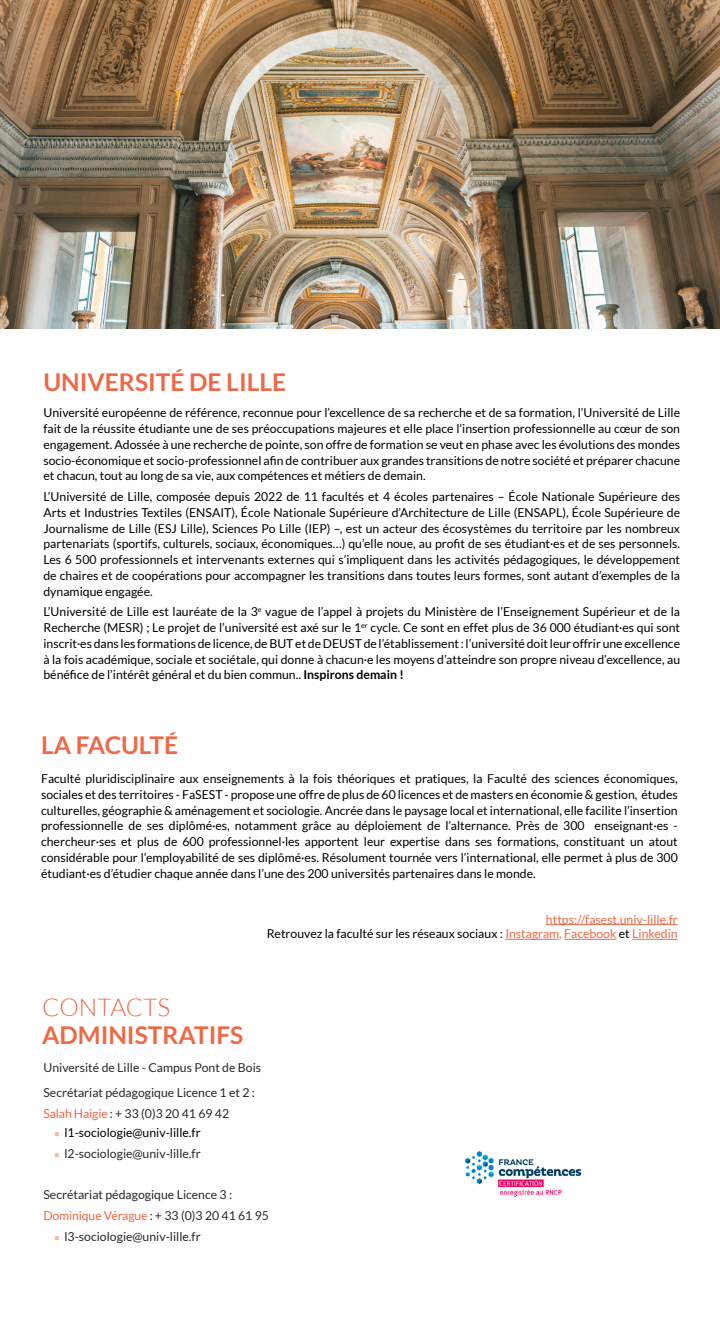
<style>
.page{position:relative;width:720px;height:1340px;background:#fff}
.page>*{position:absolute;margin:0;border:0;box-sizing:border-box;transform-origin:0 0}
.t1{font:700 24.5px "Lato";color:#ed6947}
.t2{font:300 24.5px "Lato";color:#ed6947}
.t3{font:12.25px/15.8px "Lato";color:#000;text-align:justify}
.t4{font:12.25px/25.7px "Lato";color:#282827}
.t5{font:12.25px/14.7px "Lato";color:#ed6947;text-align:right}
.s1{font-family:"Rational Display";font-weight:500}
.s2{font-weight:700}
.s3{color:#000}
.s4{color:#ed6947}
.s5{color:#282827}
</style>
<div class="page">
<img style="left:0;top:0;width:719px;height:329px">
<img style="left:465px;top:1151px;width:117px;height:46px">
<hr style="left:545px;top:924px;width:132px;height:1px;background:#ed6947">
<hr style="left:505px;top:939px;width:54px;height:1px;background:#ed6947">
<hr style="left:564px;top:939px;width:52px;height:1px;background:#ed6947">
<hr style="left:632px;top:939px;width:45px;height:1px;background:#ed6947">
<h1 class="t1" style="left:43px;top:367px;width:244px">UNIVERSITÉ DE LILLE</h1>
<p class="t3" style="left:43px;top:405px;width:638px">Université européenne de référence, reconnue pour l’excellence de sa recherche et de sa formation, l’Université de Lille fait de la réussite étudiante une de ses préoccupations majeures et elle place l’insertion professionnelle au cœur de son engagement. Adossée à une recherche de pointe, son offre de formation se veut en phase avec les évolutions des mondes socio-économique et socio-professionnel afin de contribuer aux grandes transitions de notre société et préparer chacune et chacun, tout au long de sa vie, aux compétences et métiers de demain.</p>
<p class="t3" style="left:43px;top:488px;width:638px">L’Université de Lille, composée depuis 2022 de 11 facultés et 4 écoles partenaires – École Nationale Supérieure des Arts et Industries Textiles (ENSAIT), École Nationale Supérieure d’Architecture de Lille (ENSAPL), École Supérieure de Journalisme de Lille (ESJ Lille), Sciences Po Lille (IEP) –, est un acteur des écosystèmes du territoire par les nombreux partenariats (sportifs, culturels, sociaux, économiques…) qu’elle noue, au profit de ses étudiant<span class="s1">·</span>es et de ses personnels.<br>Les 6 500 professionnels et intervenants externes qui s’impliquent dans les activités pédagogiques, le développement de chaires et de coopérations pour accompagner les transitions dans toutes leurs formes, sont autant d’exemples de la dynamique engagée.</p>
<p class="t3" style="left:43px;top:603px;width:638px">L’Université de Lille est lauréate de la 3<sup>e</sup> vague de l’appel à projets du Ministère de l’Enseignement Supérieur et de la Recherche (MESR) ; Le projet de l’université est axé sur le 1<sup>er</sup> cycle. Ce sont en effet plus de 36 000 étudiant<span class="s1">·</span>es qui sont inscrit<span class="s1">·</span>es dans les formations de licence, de BUT et de DEUST de l’établissement : l’université doit leur offrir une excellence à la fois académique, sociale et sociétale, qui donne à chacun<span class="s1">·</span>e les moyens d’atteindre son propre niveau d’excellence, au bénéfice de l’intérêt général et du bien commun.. <span class="s2">Inspirons demain !</span></p>
<h1 class="t1" style="left:41px;top:730px;width:138px">LA FACULTÉ</h1>
<p class="t3" style="left:41px;top:770px;width:638px">Faculté pluridisciplinaire aux enseignements à la fois théoriques et pratiques, la Faculté des sciences économiques, sociales et des territoires - FaSEST - propose une offre de plus de 60 licences et de masters en économie &amp; gestion, études culturelles, géographie &amp; aménagement et sociologie. Ancrée dans le paysage local et international, elle facilite l’insertion professionnelle de ses diplômé·es, notamment grâce au déploiement de l’alternance. Près de 300 enseignant·es - chercheur·ses et plus de 600 professionnel·les apportent leur expertise dans ses formations, constituant un atout considérable pour l’employabilité de ses diplômé·es. Résolument tournée vers l’international, elle permet à plus de 300 étudiant·es d’étudier chaque année dans l’une des 200 universités partenaires dans le monde.</p>
<p class="t5" style="left:267px;top:911px;width:412px">https://fasest.univ-lille.fr<br><span class="s3">Retrouvez la faculté sur les réseaux sociaux :</span> Instagram, Facebook <span class="s3">et</span> Linkedin</p>
<h1 class="t2" style="left:42px;top:991px;width:129px">CONTACTS</h1>
<h1 class="t1" style="left:42px;top:1019px;width:202px">ADMINISTRATIFS</h1>
<p class="t4" style="left:43px;top:1054px;width:219px">Université de Lille - Campus Pont de Bois<br>Secrétariat pédagogique Licence 1 et 2 :</p>
<p class="t3" style="left:64px;top:1103px;width:166px;line-height:18.9px;text-indent:-21px"><span class="s4">Salah Haigie</span> <span class="s5">: + 33 (0)3 20 41 69 42 </span>l1-sociologie@univ-lille.fr</p>
<p class="t4" style="left:64px;top:1140px;width:138px">l2-sociologie@univ-lille.fr</p>
<p class="t4" style="left:43px;top:1181px;width:190px">Secrétariat pédagogique Licence 3 :</p>
<p class="t5" style="left:43px;top:1207px;width:227px">Dominique Vérague <span class="s5">: + 33 (0)3 20 41 61 95</span></p>
<p class="t4" style="left:64px;top:1223px;width:138px">l3-sociologie@univ-lille.fr</p>
</div>
